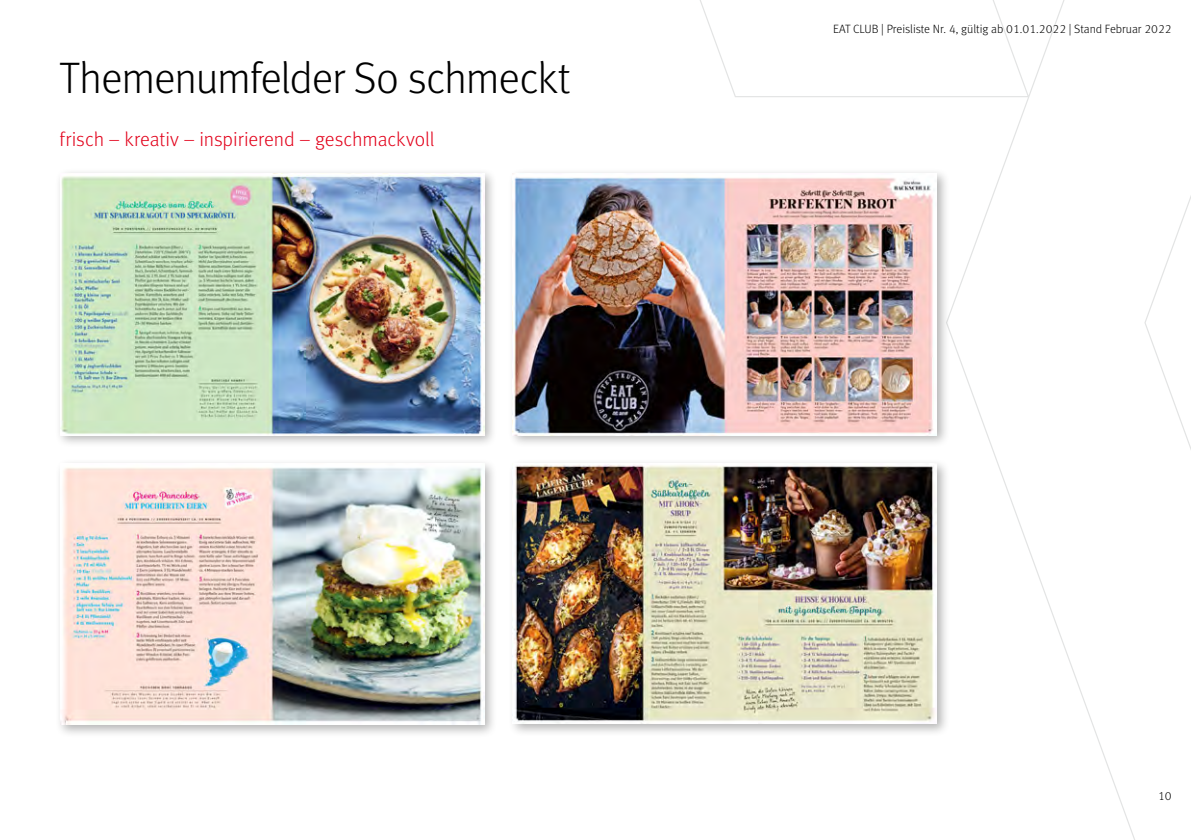
<style>
.page{position:relative;width:1191px;height:840px;background:#fff}
.page>*{position:absolute;margin:0;border:0;box-sizing:border-box;transform-origin:0 0}
.t1{font:300 44px "Meta Tab Pro";letter-spacing:-.025em;color:#000}
.t2{font:300 20px "Meta Tab Pro";letter-spacing:-.005em;color:#e2001a}
.t3{font:300 12px "Meta Tab Pro";color:#000}
</style>
<div class="page">
<svg style="left:700px;top:0;width:491px;height:839px"></svg>
<div style="left:55px;top:168px;width:895px;height:570px;background:#000;opacity:.3"></div>
<img style="left:60px;top:174px;width:424px;height:261px">
<img style="left:60px;top:463px;width:424px;height:261px">
<img style="left:513px;top:174px;width:423px;height:261px">
<img style="left:513px;top:463px;width:424px;height:260px">
<h1 class="t1" style="left:60px;top:46px;width:513px">Themenumfelder So schmeckt</h1>
<h2 class="t2" style="left:60px;top:124px;width:376px">frisch – kreativ – inspirierend – geschmackvoll</h2>
<p class="t3" style="left:833px;top:20px;width:340px">EAT CLUB | Preisliste Nr. 4, gültig ab 01.01.2022 | Stand Februar 2022</p>
<p class="t3" style="left:1158px;top:787px;width:15px">10</p>
</div>
